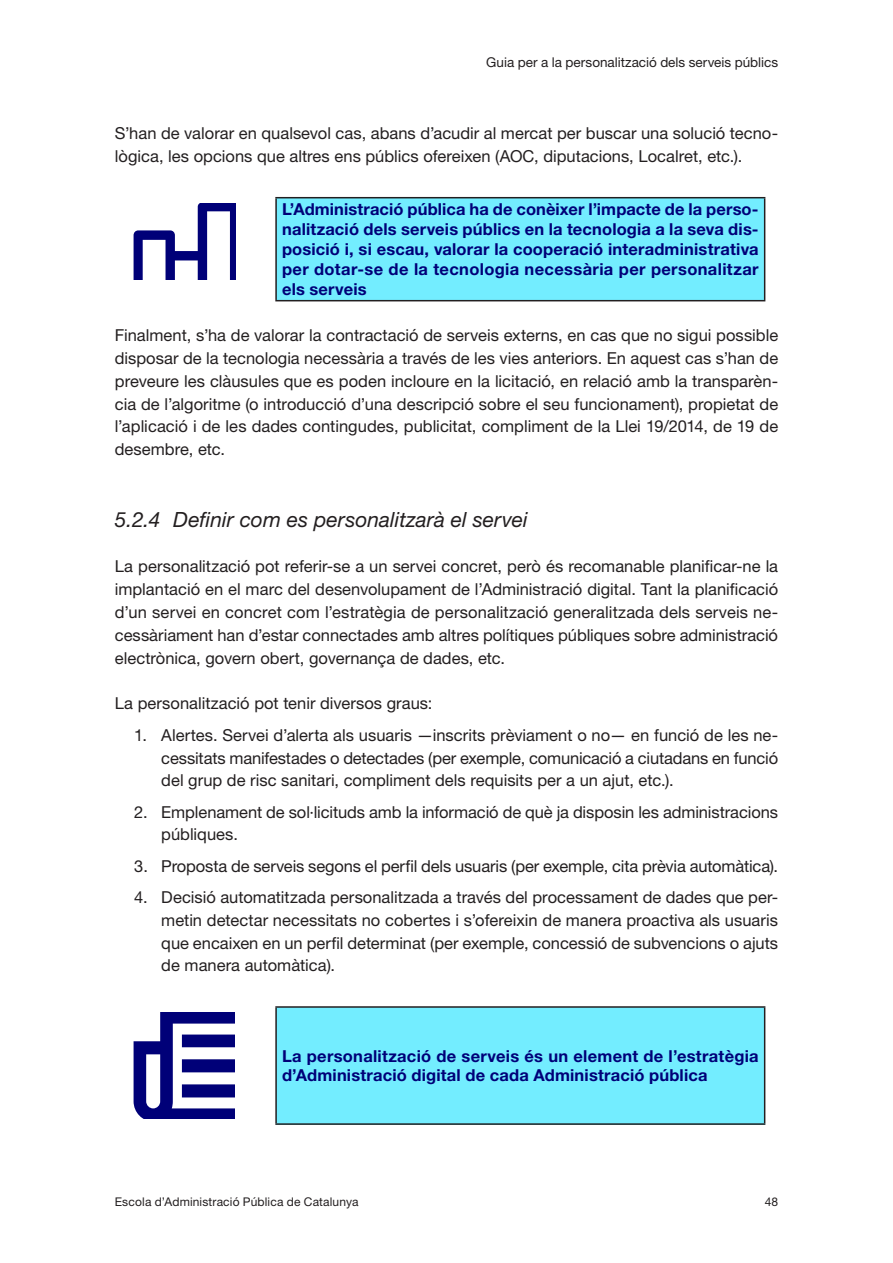
<style>
.page{position:relative;width:893px;height:1263px;background:#fff}
.page>*{position:absolute;margin:0;border:0;box-sizing:border-box;transform-origin:0 0}
.titol_3_-_H3{font:italic 21px "Helvetica Neue LT Std";letter-spacing:.005em;color:#231f20}
.text{font:16.5px/22.8px "Helvetica Neue LT Std";color:#231f20;text-align:justify}
.text_numero{font:16.5px/22.8px "Helvetica Neue LT Std";letter-spacing:-.005em;color:#231f20;text-align:justify}
.text_imatge_blau_bol{font:700 16.5px/19.8px "Helvetica Neue LT Std";letter-spacing:.015em;color:#000078;text-align:justify}
.t1{font:13.5px "Helvetica Neue LT Std";color:#231f20}
.t2{font:12px "Helvetica Neue LT Std";letter-spacing:.01em;color:#231f20}
</style>
<div class="page">
<svg style="left:276px;top:196px;width:489px;height:1px"></svg>
<div style="left:276px;top:198px;width:489px;height:103px;background:#73edff"></div>
<hr style="left:275px;top:197px;width:490px;height:1px;background:#231f20">
<hr style="left:275px;top:198px;width:2px;height:102px;background:#231f20">
<hr style="left:764px;top:198px;width:1px;height:102px;background:#231f20">
<hr style="left:275px;top:300px;width:490px;height:1px;background:#231f20">
<svg style="left:134px;top:204px;width:102px;height:75px"></svg>
<div style="left:276px;top:1007px;width:489px;height:117px;background:#73edff"></div>
<hr style="left:275px;top:1006px;width:490px;height:2px;background:#231f20">
<hr style="left:275px;top:1008px;width:2px;height:115px;background:#231f20">
<hr style="left:764px;top:1008px;width:1px;height:115px;background:#231f20">
<hr style="left:275px;top:1123px;width:490px;height:2px;background:#231f20">
<svg style="left:134px;top:1013px;width:100px;height:105px"></svg>
<p class="t1" style="left:486px;top:54px;width:293px">Guia per a la personalització dels serveis públics</p>
<p class="text" style="left:115px;top:122px;width:665px">S’han de valorar en qualsevol cas, abans d’acudir al mercat per buscar una solució tecno&shy;lògica, les opcions que altres ens públics ofereixen (AOC, diputacions, Localret, etc.).</p>
<p class="text_imatge_blau_bol" style="left:282px;top:199px;width:478px">L’Administració pública ha de conèixer l’impacte de la perso&shy;nalització dels serveis públics en la tecnologia a la seva dis&shy;posició i, si escau, valorar la cooperació interadministrativa per dotar-se de la tecnologia necessària per personalitzar els serveis</p>
<p class="text" style="left:115px;top:324px;width:665px">Finalment, s’ha de valorar la contractació de serveis externs, en cas que no sigui possible disposar de la tecnologia necessària a través de les vies anteriors. En aquest cas s’han de preveure les clàusules que es poden incloure en la licitació, en relació amb la transparèn&shy;cia de l’algoritme (o introducció d’una descripció sobre el seu funcionament), propietat de l’aplicació i de les dades contingudes, publicitat, compliment de la Llei 19/2014, de 19 de desembre, etc.</p>
<h3 class="titol_3_-_H3" style="left:115px;top:506px;width:414px">5.2.4 Definir com es personalitzarà el servei</h3>
<p class="text" style="left:115px;top:555px;width:665px">La personalització pot referir-se a un servei concret, però és recomanable planificar-ne la implantació en el marc del desenvolupament de l’Administració digital. Tant la planificació d’un servei en concret com l’estratègia de personalització generalitzada dels serveis ne&shy;cessàriament han d’estar connectades amb altres polítiques públiques sobre administració electrònica, govern obert, governança de dades, etc.</p>
<p class="text" style="left:115px;top:692px;width:319px">La personalització pot tenir diversos graus:</p>
<p class="text_numero" style="left:161px;top:723px;width:618px;text-indent:-27px">1. Alertes. Servei d’alerta als usuaris —inscrits prèviament o no— en funció de les ne&shy;cessitats manifestades o detectades (per exemple, comunicació a ciutadans en funció del grup de risc sanitari, compliment dels requisits per a un ajut, etc.).</p>
<p class="text_numero" style="left:161px;top:800px;width:618px;text-indent:-27px">2. Emplenament de sol·licituds amb la informació de què ja disposin les administracions públiques.</p>
<p class="text_numero" style="left:134px;top:854px;width:645px">3. Proposta de serveis segons el perfil dels usuaris (per exemple, cita prèvia automàtica).</p>
<p class="text_numero" style="left:161px;top:885px;width:618px;text-indent:-27px">4. Decisió automatitzada personalitzada a través del processament de dades que per&shy;metin detectar necessitats no cobertes i s’ofereixin de manera proactiva als usuaris que encaixen en un perfil determinat (per exemple, concessió de subvencions o ajuts de manera automàtica).</p>
<p class="text_imatge_blau_bol" style="left:282px;top:1045px;width:478px">La personalització de serveis és un element de l’estratègia d’Administració digital de cada Administració pública</p>
<p class="t2" style="left:115px;top:1194px;width:245px">Escola d’Administració Pública de Catalunya</p>
<p class="t2" style="left:765px;top:1194px;width:15px">48</p>
</div>
